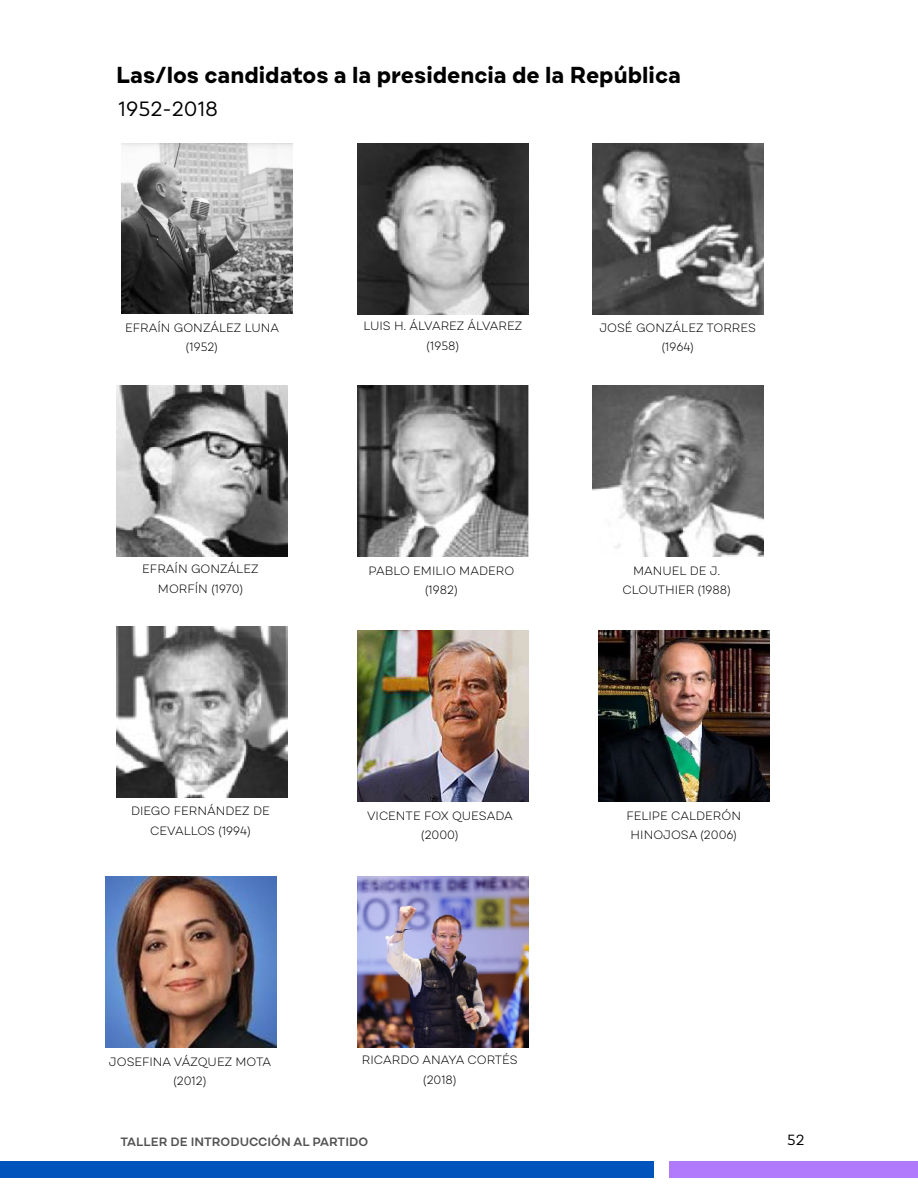
<style>
.page{position:relative;width:918px;height:1188px;background:#fff}
.page>*{position:absolute;margin:0;border:0;box-sizing:border-box;transform-origin:0 0}
.t1{font:700 22.5px "Draft B";color:#000}
.t2{font:21px "Draft B";color:#000}
.t3{font:15px "Draft B";color:#000}
.t4{font:300 12px/19.5px "Draft B";color:#000;text-align:center}
.t5{font:600 12px "Draft B";color:#535353}
</style>
<div class="page">
<div style="left:0;top:1161px;width:653px;height:17px;background:#0054bb"></div>
<div style="left:670px;top:1161px;width:248px;height:17px;background:#b179fc"></div>
<img style="left:122px;top:143px;width:171px;height:171px">
<img style="left:357px;top:143px;width:172px;height:171px">
<img style="left:593px;top:143px;width:171px;height:171px">
<img style="left:116px;top:385px;width:172px;height:171px">
<img style="left:357px;top:385px;width:172px;height:171px">
<img style="left:593px;top:385px;width:171px;height:171px">
<img style="left:116px;top:627px;width:172px;height:170px">
<img style="left:357px;top:630px;width:172px;height:172px">
<img style="left:598px;top:630px;width:171px;height:172px">
<img style="left:106px;top:877px;width:171px;height:171px">
<img style="left:357px;top:877px;width:172px;height:171px">
<h1 class="t1" style="left:116px;top:62px;width:566px">Las/los candidatos a la presidencia de la República</h1>
<h2 class="t2" style="left:119px;top:96px;width:101px">1952-2018</h2>
<p class="t4" style="left:125px;top:319px;width:156px">EFRAÍN GONZÁLEZ LUNA (1952)</p>
<p class="t4" style="left:363px;top:317px;width:160px">LUIS H. ÁLVAREZ ÁLVAREZ (1958)</p>
<p class="t4" style="left:599px;top:319px;width:158px">JOSÉ GONZÁLEZ TORRES (1964)</p>
<p class="t4" style="left:142px;top:560px;width:118px">EFRAÍN GONZÁLEZ<br>MORFÍN (1970)</p>
<p class="t4" style="left:368px;top:562px;width:147px">PABLO EMILIO MADERO (1982)</p>
<p class="t4" style="left:623px;top:562px;width:110px">MANUEL DE J.<br>CLOUTHIER (1988)</p>
<p class="t4" style="left:131px;top:803px;width:140px">DIEGO FERNÁNDEZ DE<br>CEVALLOS (1994)</p>
<p class="t4" style="left:367px;top:807px;width:147px">VICENTE FOX QUESADA (2000)</p>
<p class="t4" style="left:626px;top:807px;width:116px">FELIPE CALDERÓN<br>HINOJOSA (2006)</p>
<p class="t4" style="left:109px;top:1053px;width:164px">JOSEFINA VÁZQUEZ MOTA (2012)</p>
<p class="t4" style="left:362px;top:1051px;width:157px">RICARDO ANAYA CORTÉS (2018)</p>
<p class="t5" style="left:121px;top:1135px;width:249px">TALLER DE INTRODUCCIÓN AL PARTIDO</p>
<p class="t3" style="left:787px;top:1131px;width:19px">52</p>
</div>
